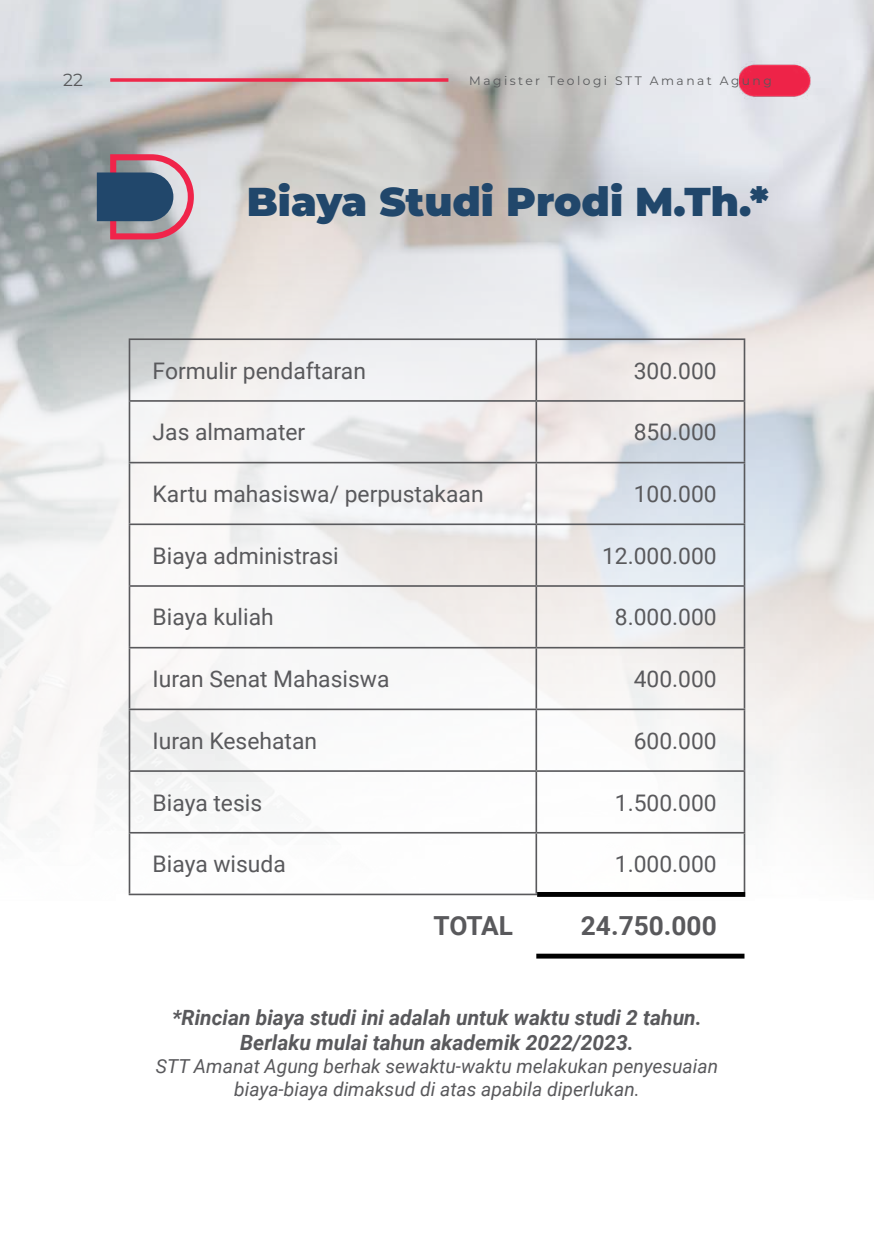
<style>
.page{position:relative;width:874px;height:1241px;background:#fff}
.page>*{position:absolute;margin:0;border:0;box-sizing:border-box;transform-origin:0 0}
.t1{font:900 40.25px "Montserrat";color:#21476b}
.t2{font:700 26.25px "Roboto";color:#59595c}
.t3{font:22.75px "Roboto";color:#59595c}
.t4{font:italic 700 21px/25.2px "Roboto";color:#59595c;text-align:center}
.t5{font:italic 19.25px/23.1px "Roboto";color:#59595c;text-align:center}
.t6{font:17.5px "Montserrat";color:#58595b}
.t7{font:12.25px "Montserrat";letter-spacing:.2em;color:#58595b}
</style>
<div class="page">
<img style="left:0;top:0;width:873px;height:959px">
<svg style="left:110px;top:78px;width:338px;height:4px"></svg>
<img style="left:739px;top:61px;width:71px;height:39px">
<svg style="left:97px;top:154px;width:97px;height:85px"></svg>
<div style="left:536px;top:953px;width:208px;height:5px;background:#000"></div>
<hr style="left:129px;top:338px;width:407px;height:2px;background:#59595c">
<hr style="left:129px;top:340px;width:1px;height:60px;background:#59595c">
<hr style="left:536px;top:338px;width:209px;height:2px;background:#59595c">
<hr style="left:535px;top:340px;width:2px;height:60px;background:#59595c">
<hr style="left:743px;top:340px;width:2px;height:60px;background:#59595c">
<hr style="left:129px;top:400px;width:407px;height:1px;background:#59595c">
<hr style="left:129px;top:401px;width:1px;height:60px;background:#59595c">
<hr style="left:536px;top:400px;width:209px;height:1px;background:#59595c">
<hr style="left:535px;top:401px;width:2px;height:60px;background:#59595c">
<hr style="left:743px;top:401px;width:2px;height:60px;background:#59595c">
<hr style="left:129px;top:461px;width:407px;height:2px;background:#59595c">
<hr style="left:129px;top:463px;width:1px;height:60px;background:#59595c">
<hr style="left:536px;top:461px;width:209px;height:2px;background:#59595c">
<hr style="left:535px;top:463px;width:2px;height:60px;background:#59595c">
<hr style="left:743px;top:463px;width:2px;height:60px;background:#59595c">
<hr style="left:129px;top:523px;width:407px;height:2px;background:#59595c">
<hr style="left:129px;top:525px;width:1px;height:60px;background:#59595c">
<hr style="left:536px;top:523px;width:209px;height:2px;background:#59595c">
<hr style="left:535px;top:525px;width:2px;height:60px;background:#59595c">
<hr style="left:743px;top:525px;width:2px;height:60px;background:#59595c">
<hr style="left:129px;top:585px;width:407px;height:1px;background:#59595c">
<hr style="left:129px;top:586px;width:1px;height:60px;background:#59595c">
<hr style="left:536px;top:585px;width:209px;height:1px;background:#59595c">
<hr style="left:535px;top:586px;width:2px;height:60px;background:#59595c">
<hr style="left:743px;top:586px;width:2px;height:60px;background:#59595c">
<hr style="left:129px;top:646px;width:407px;height:2px;background:#59595c">
<hr style="left:129px;top:648px;width:1px;height:60px;background:#59595c">
<hr style="left:536px;top:646px;width:209px;height:2px;background:#59595c">
<hr style="left:535px;top:648px;width:2px;height:60px;background:#59595c">
<hr style="left:743px;top:648px;width:2px;height:60px;background:#59595c">
<hr style="left:129px;top:708px;width:407px;height:2px;background:#59595c">
<hr style="left:129px;top:710px;width:1px;height:60px;background:#59595c">
<hr style="left:536px;top:708px;width:209px;height:2px;background:#59595c">
<hr style="left:535px;top:710px;width:2px;height:60px;background:#59595c">
<hr style="left:743px;top:710px;width:2px;height:60px;background:#59595c">
<hr style="left:129px;top:770px;width:407px;height:1px;background:#59595c">
<hr style="left:129px;top:771px;width:1px;height:60px;background:#59595c">
<hr style="left:536px;top:770px;width:209px;height:1px;background:#59595c">
<hr style="left:535px;top:771px;width:2px;height:60px;background:#59595c">
<hr style="left:743px;top:771px;width:2px;height:60px;background:#59595c">
<hr style="left:129px;top:831px;width:407px;height:2px;background:#59595c">
<hr style="left:129px;top:833px;width:1px;height:60px;background:#59595c">
<hr style="left:536px;top:831px;width:209px;height:2px;background:#59595c">
<hr style="left:535px;top:833px;width:2px;height:60px;background:#59595c">
<hr style="left:743px;top:833px;width:2px;height:58px;background:#59595c">
<hr style="left:129px;top:893px;width:408px;height:2px;background:#59595c">
<div style="left:537px;top:891px;width:208px;height:5px;background:#000"></div>
<p class="t6" style="left:63px;top:67px;width:21px">22</p>
<p class="t7" style="left:469px;top:72px;width:304px">Magister Teologi STT Amanat Agung</p>
<h1 class="t1" style="left:247px;top:172px;width:523px">Biaya Studi Prodi M.Th.*</h1>
<p class="t3" style="left:152px;top:354px;width:215px">Formulir pendaftaran</p>
<p class="t3" style="left:633px;top:354px;width:84px">300.000</p>
<p class="t3" style="left:152px;top:416px;width:154px">Jas almamater</p>
<p class="t3" style="left:633px;top:416px;width:84px">850.000</p>
<p class="t3" style="left:152px;top:478px;width:332px">Kartu mahasiswa/ perpustakaan</p>
<p class="t3" style="left:633px;top:478px;width:84px">100.000</p>
<p class="t3" style="left:152px;top:539px;width:188px">Biaya administrasi</p>
<p class="t3" style="left:601px;top:539px;width:116px">12.000.000</p>
<p class="t3" style="left:152px;top:601px;width:123px">Biaya kuliah</p>
<p class="t3" style="left:614px;top:601px;width:103px">8.000.000</p>
<p class="t3" style="left:152px;top:663px;width:238px">Iuran Senat Mahasiswa</p>
<p class="t3" style="left:633px;top:663px;width:84px">400.000</p>
<p class="t3" style="left:152px;top:724px;width:166px">Iuran Kesehatan</p>
<p class="t3" style="left:633px;top:724px;width:84px">600.000</p>
<p class="t3" style="left:152px;top:786px;width:111px">Biaya tesis</p>
<p class="t3" style="left:614px;top:786px;width:103px">1.500.000</p>
<p class="t3" style="left:152px;top:848px;width:135px">Biaya wisuda</p>
<p class="t3" style="left:614px;top:848px;width:103px">1.000.000</p>
<p class="t2" style="left:433px;top:907px;width:81px">TOTAL</p>
<p class="t2" style="left:580px;top:907px;width:137px">24.750.000</p>
<p class="t4" style="left:172px;top:1003px;width:530px">*Rincian biaya studi ini adalah untuk waktu studi 2 tahun.<br>Berlaku mulai tahun akademik 2022/2023.</p>
<p class="t5" style="left:156px;top:1053px;width:563px">STT Amanat Agung berhak sewaktu-waktu melakukan penyesuaian biaya-biaya dimaksud di atas apabila diperlukan.</p>
</div>
